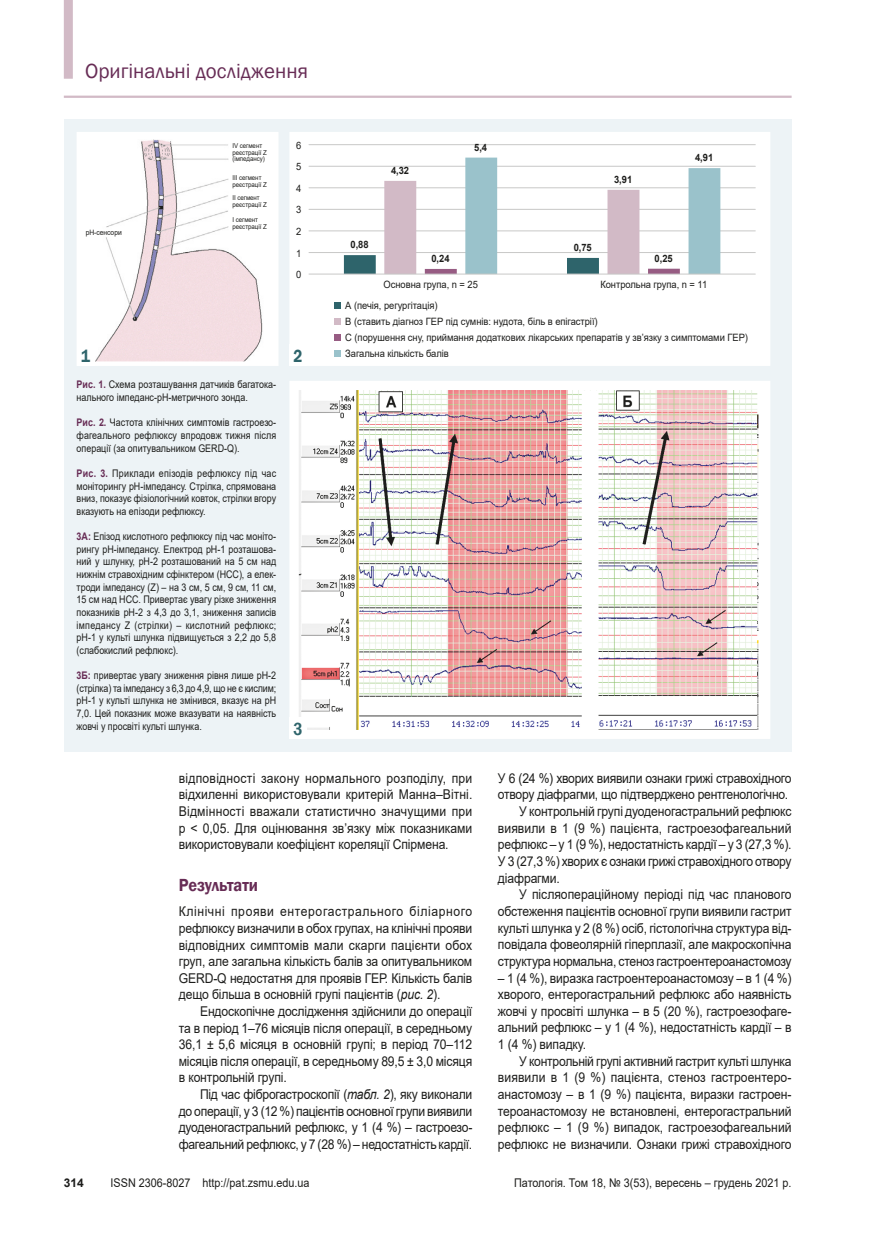
<style>
.page{position:relative;width:881px;height:1234px;background:#fff}
.page>*{position:absolute;margin:0;border:0;box-sizing:border-box;transform-origin:0 0}
.t1{font:21px "Franklin Gothic";color:#672c55}
.nazva{font:600 18px "Franklin Gothic";color:#672c55;scale:.9 1}
.резюме_назв{font:600 18px "Franklin Gothic";color:#2e646b;scale:.85 1}
.tecst{font:13.5px/16.6px "Arial";letter-spacing:-.02em;color:#1d1d1b;text-align:justify;scale:.9 1}
.tecst_1{font:13.5px/16.6px "Arial";letter-spacing:-.01em;color:#1d1d1b;text-align:justify;scale:.9 1}
.t2{font:12px "Arial";color:#1d1d1b;scale:.9 1}
.t3{font:700 12px "Arial";color:#1d1d1b}
.примечание{font:10.5px/12.6px "Arial";color:#1d1d1b;text-align:justify;scale:.85 1}
.t4{font:10.05px/16px "Arial";letter-spacing:-.005em;color:#1d1d1b;scale:.93 1}
.t5{font:700 10.05px "Arial";letter-spacing:-.005em;color:#1d1d1b;scale:.93 1}
.t6{font:7.35px "Arial";letter-spacing:-.005em;color:#1d1d1b;scale:.91 1}
.t7{font:6.75px/6.8px "Arial";letter-spacing:-.005em;color:#1d1d1b;scale:.91 1}
.s1{font-weight:700;color:#672c55}
.s2{font-style:italic}
</style>
<div class="page">
<hr style="left:64px;top:96px;width:727px;height:2px;background:#d2bac6">
<div style="left:64px;top:119px;width:727px;height:632px;background:#edf3f6"></div>
<svg style="left:77px;top:132px;width:201px;height:234px;background:#f5edf0"></svg>
<svg style="left:289px;top:132px;width:481px;height:234px;background:#f2f4f5"></svg>
<svg style="left:289px;top:381px;width:481px;height:358px;background:#ead7d5"></svg>
<div style="left:77px;top:345px;width:18px;height:21px;background:#fff"></div>
<div style="left:289px;top:345px;width:18px;height:21px;background:#fff"></div>
<div style="left:289px;top:717px;width:18px;height:21px;background:#fff"></div>
<div style="left:64px;top:0;width:9px;height:79px;background:#d2bac6"></div>
<h1 class="t1" style="left:85px;top:58px;width:224px">Оригінальні дослідження</h1>
<p class="t6" style="left:86px;top:227px;width:41px">pH-сенсори</p>
<p class="t7" style="left:232px;top:142px;width:39px">IV сегмент реєстрації Z (імпедансу)</p>
<p class="t7" style="left:232px;top:174px;width:39px">IІІ сегмент реєстрації Z</p>
<p class="t7" style="left:232px;top:194px;width:39px">IІ сегмент реєстрації Z</p>
<p class="t7" style="left:232px;top:216px;width:39px">І сегмент реєстрації Z</p>
<p class="t4" style="left:296px;top:137px;width:7px">6</p>
<p class="t4" style="left:296px;top:159px;width:7px">5</p>
<p class="t4" style="left:296px;top:180px;width:7px">4</p>
<p class="t4" style="left:296px;top:202px;width:7px">3</p>
<p class="t4" style="left:296px;top:223px;width:7px">2</p>
<p class="t4" style="left:296px;top:245px;width:7px">1</p>
<p class="t4" style="left:296px;top:266px;width:7px">0</p>
<p class="резюме_назв" style="left:81px;top:344px;width:12px">1</p>
<p class="резюме_назв" style="left:293px;top:344px;width:12px">2</p>
<p class="примечание" style="left:77px;top:378px;width:236px"><span class="s1">Рис. 1.</span> Схема розташування датчиків багатока&shy;нального імпеданс-рН-метричного зонда.</p>
<p class="примечание" style="left:77px;top:416px;width:236px"><span class="s1">Рис. 2.</span> Частота клінічних симптомів гастроезо&shy;фагеального рефлюксу впродовж тижня після операції (за опитувальником GERD-Q).</p>
<p class="примечание" style="left:77px;top:467px;width:236px"><span class="s1">Рис. 3.</span> Приклади епізодів рефлюксу під час моніторингу рН-імпедансу. Стрілка, спрямована вниз, показує фізіологічний ковток, стрілки вгору вказують на епізоди рефлюксу.</p>
<p class="примечание" style="left:77px;top:530px;width:236px"><span class="s1">3А:</span> Епізод кислотного рефлюксу під час моніто&shy;рингу рН-імпедансу. Електрод pH-1 розташова&shy;ний у шлунку, рН-2 розташований на 5 см над нижнім стравохідним сфінктером (НСС), а елек&shy;троди імпедансу (Z) – на 3 см, 5 см, 9 см, 11 см, 15 см над НСС. Привертає увагу різке зниження показників рН-2 з 4,3 до 3,1, зниження записів імпедансу Z (стрілки) – кислотний рефлюкс; рН-1 у культі шлунка підвищується з 2,2 до 5,8 (слабокислий рефлюкс).</p>
<p class="примечание" style="left:77px;top:669px;width:236px"><span class="s1">3Б:</span> привертає увагу зниження рівня лише рН-2 (стрілка) та імпедансу з 6,3 до 4,9, що не є кислим; рН-1 у культі шлунка не змінився, вказує на рН 7,0. Цей показник може вказувати на наявність жовчі у просвіті культі шлунка.</p>
<p class="резюме_назв" style="left:293px;top:717px;width:12px">3</p>
<p class="t5" style="left:391px;top:163px;width:21px">4,32</p>
<p class="t5" style="left:474px;top:140px;width:15px">5,4</p>
<p class="t5" style="left:614px;top:172px;width:21px">3,91</p>
<p class="t5" style="left:350px;top:238px;width:21px">0,88</p>
<p class="t5" style="left:573px;top:240px;width:21px">0,75</p>
<p class="t5" style="left:431px;top:251px;width:21px">0,24</p>
<p class="t5" style="left:654px;top:251px;width:21px">0,25</p>
<p class="t5" style="left:694px;top:151px;width:21px">4,91</p>
<p class="t4" style="left:383px;top:276px;width:103px">Основна група, n = 25</p>
<p class="t4" style="left:600px;top:276px;width:116px">Контрольна група, n = 11</p>
<p class="t4" style="left:345px;top:297px;width:434px">А (печія, регургітація)<br>В (ставить діагноз ГЕР під сумнів: нудота, біль в епігастрії)<br>С (порушення сну, приймання додаткових лікарських препаратів у зв’язку з симптомами ГЕР)<br>Загальна кількість балів</p>
<p class="tecst" style="left:179px;top:769px;width:327px">відповідності закону нормального розподілу, при відхиленні використовували критерій Манна–Вітні.<br>Відмінності вважали статистично значущими при р &lt; 0,05. Для оцінювання зв’язку між показниками використовували коефіцієнт кореляції Спірмена.</p>
<p class="nazva" style="left:179px;top:874px;width:89px">Результати</p>
<p class="tecst_1" style="left:179px;top:903px;width:328px">Клінічні прояви ентерогастрального біліарного рефлюксу визначили в обох групах, на клінічні прояви відповідних симптомів мали скарги пацієнти обох груп, але загальна кількість балів за опитувальником GERD-Q недостатня для проявів ГЕР. Кількість балів дещо більша в основній групі пацієнтів (<span class="s2">рис. 2</span>).</p>
<p class="tecst" style="left:179px;top:1002px;width:327px;text-indent:21px">Ендоскопічне дослідження здійснили до операції та в період 1–76 місяців після операції, в середньому 36,1 ± 5,6 місяця в основній групі; в період 70–112 місяців після операції, в середньому 89,5 ± 3,0 місяця в контрольній групі.</p>
<p class="tecst" style="left:179px;top:1085px;width:328px;text-indent:21px">Під час фіброгастроскопії (<span class="s2">табл. 2</span>), яку виконали до операції, у 3 (12 %) пацієнтів основної групи виявили дуоденогастральний рефлюкс, у 1 (4 %) – гастроезо&shy;фагеальний рефлюкс, у 7 (28 %) – недостатність кардії.</p>
<p class="tecst" style="left:497px;top:769px;width:327px">У 6 (24 %) хворих виявили ознаки грижі стравохідного отвору діафрагми, що підтверджено рентгенологічно.</p>
<p class="tecst" style="left:497px;top:802px;width:328px;text-indent:21px">У контрольній групі дуоденогастральний рефлюкс виявили в 1 (9 %) пацієнта, гастроезофагеальний рефлюкс – у 1 (9 %), недостатність кардії – у 3 (27,3 %).<br>У 3 (27,3 %) хворих є ознаки грижі стравохідного отвору діафрагми.</p>
<p class="tecst" style="left:497px;top:885px;width:328px;text-indent:21px">У післяопераційному періоді під час планового обстеження пацієнтів основної групи виявили гастрит культі шлунка у 2 (8 %) осіб, гістологічна структура від&shy;повідала фовеолярній гіперплазії, але макроскопічна структура нормальна, стеноз гастроентероанастомозу</p>
<p class="tecst" style="left:497px;top:969px;width:327px">– 1 (4 %), виразка гастроентероанастомозу – в 1 (4 %) хворого, ентерогастральний рефлюкс або наявність жовчі у просвіті шлунка – в 5 (20 %), гастроезофаге&shy;альний рефлюкс – у 1 (4 %), недостатність кардії – в 1 (4 %) випадку.</p>
<p class="tecst" style="left:497px;top:1052px;width:328px;text-indent:21px">У контрольній групі активний гастрит культі шлунка виявили в 1 (9 %) пацієнта, стеноз гастроентеро&shy;анастомозу – в 1 (9 %) пацієнта, виразки гастроен&shy;тероанастомозу не встановлені, ентерогастральний рефлюкс – 1 (9 %) випадок, гастроезофагеальний рефлюкс не визначили. Ознаки грижі стравохідного</p>
<p class="t3" style="left:64px;top:1174px;width:22px">314</p>
<p class="t2" style="left:111px;top:1174px;width:222px">ISSN 2306-8027 http://pat.zsmu.edu.ua</p>
<p class="t2" style="left:514px;top:1174px;width:309px">Патологія. Том 18, № 3(53), вересень – грудень 2021 р.</p>
</div>
